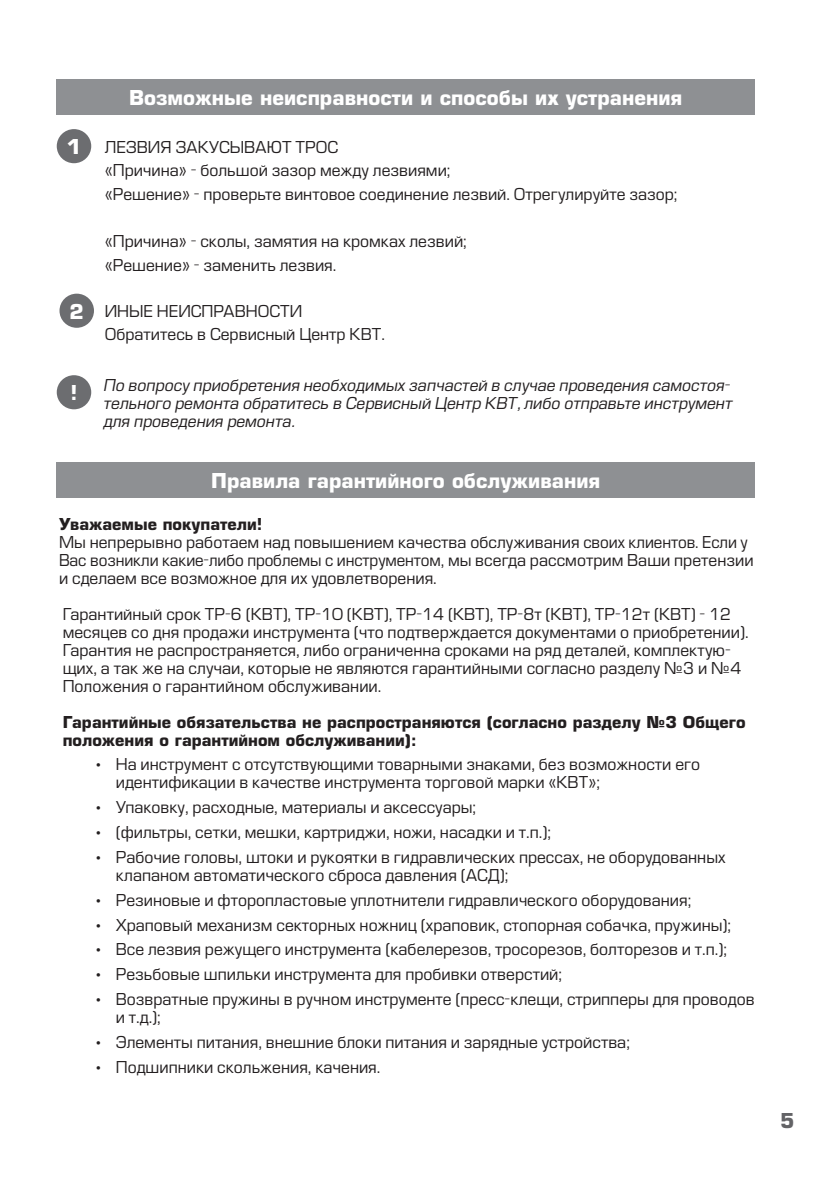
<style>
.page{position:relative;width:840px;height:1191px;background:#fff}
.page>*{position:absolute;margin:0;border:0;box-sizing:border-box;transform-origin:0 0}
.t1{font:700 20px "Europe";color:#fff}
.t2{font:700 20px "Europe";color:#636366}
.t3{font:16px/18px "Europe";color:#231f20}
.t4{font:italic 16px/18px "Europe";color:#231f20;text-align:justify}
.t5{font:700 16px/18px "Europe";color:#231f20}
</style>
<div class="page">
<div style="left:57px;top:79px;width:697px;height:36px;background:#8e9093"></div>
<div style="left:57px;top:463px;width:697px;height:35px;background:#8e9093"></div>
<div style="left:57px;top:375px;width:34px;height:34px;background:#6c6d70;border-radius:50%"></div>
<div style="left:57px;top:129px;width:34px;height:34px;background:#6c6d70;border-radius:50%"></div>
<div style="left:59px;top:294px;width:35px;height:34px;background:#6c6d70;border-radius:50%"></div>
<p class="t1" style="left:67px;top:135px;width:16px">1</p>
<p class="t1" style="left:69px;top:299px;width:16px">2</p>
<p class="t1" style="left:70px;top:381px;width:8px">!</p>
<p class="t1" style="left:129px;top:86px;width:554px">Возможные неисправности и способы их устранения</p>
<p class="t3" style="left:105px;top:135px;width:574px;line-height:23.6px">ЛЕЗВИЯ ЗАКУСЫВАЮТ ТРОС<br>«Причина» - большой зазор между лезвиями;<br>«Решение» - проверьте винтовое соединение лезвий. Отрегулируйте зазор;</p>
<p class="t3" style="left:105px;top:230px;width:363px;line-height:23.6px">«Причина» - сколы, замятия на кромках лезвий; «Решение» - заменить лезвия.</p>
<p class="t3" style="left:105px;top:299px;width:281px;line-height:23.6px">ИНЫЕ НЕИСПРАВНОСТИ<br>Обратитесь в Сервисный Центр КВТ.</p>
<p class="t4" style="left:104px;top:377px;width:629px">По вопросу приобретения необходимых запчастей в случае проведения самостоя&shy;тельного ремонта обратитесь в Сервисный Центр КВТ, либо отправьте инструмент для проведения ремонта.</p>
<p class="t1" style="left:211px;top:469px;width:390px">Правила гарантийного обслуживания</p>
<p class="t5" style="left:59px;top:515px;width:205px">Уважаемые покупатели!</p>
<p class="t3" style="left:59px;top:533px;width:695px">Мы непрерывно работаем над повышением качества обслуживания своих клиентов. Если у<br>Вас возникли какие-либо проблемы с инструментом, мы всегда рассмотрим Ваши претензии и сделаем все возможное для их удовлетворения.</p>
<p class="t3" style="left:63px;top:605px;width:687px">Гарантийный срок ТР-6 (КВТ), ТР-10 (КВТ), ТР-14 (КВТ), ТР-8т (КВТ), ТР-12т (КВТ) - 12 месяцев со дня продажи инструмента (что подтверждается документами о приобретении).<br>Гарантия не распространяется, либо ограниченна сроками на ряд деталей, комплектую&shy;щих, а так же на случаи, которые не являются гарантийными согласно разделу №3 и №4<br>Положения о гарантийном обслуживании.</p>
<p class="t5" style="left:63px;top:713px;width:684px">Гарантийные обязательства не распространяются (согласно разделу №3 Общего положения о гарантийном обслуживании):</p>
<p class="t3" style="left:116px;top:755px;width:585px;text-indent:-23px">• На инструмент с отсутствующими товарными знаками, без возможности его идентификации в качестве инструмента торговой марки «КВТ»;</p>
<p class="t3" style="left:93px;top:798px;width:384px">• Упаковку, расходные, материалы и аксессуары;</p>
<p class="t3" style="left:93px;top:823px;width:459px">• (фильтры, сетки, мешки, картриджи, ножи, насадки и т.п.);</p>
<p class="t3" style="left:116px;top:848px;width:611px;text-indent:-23px">• Рабочие головы, штоки и рукоятки в гидравлических прессах, не оборудованных клапаном автоматического сброса давления (АСД);</p>
<p class="t3" style="left:93px;top:891px;width:599px">• Резиновые и фторопластовые уплотнители гидравлического оборудования;</p>
<p class="t3" style="left:93px;top:915px;width:639px">• Храповый механизм секторных ножниц (храповик, стопорная собачка, пружины);</p>
<p class="t3" style="left:93px;top:940px;width:635px">• Все лезвия режущего инструмента (кабелерезов, тросорезов, болторезов и т.п.);</p>
<p class="t3" style="left:93px;top:965px;width:470px">• Резьбовые шпильки инструмента для пробивки отверстий;</p>
<p class="t3" style="left:116px;top:990px;width:640px;text-indent:-23px">• Возвратные пружины в ручном инструменте (пресс-клещи, стрипперы для проводов и т.д.);</p>
<p class="t3" style="left:93px;top:1033px;width:538px">• Элементы питания, внешние блоки питания и зарядные устройства;</p>
<p class="t3" style="left:93px;top:1057px;width:289px">• Подшипники скольжения, качения.</p>
<p class="t2" style="left:779px;top:1108px;width:16px">5</p>
</div>
